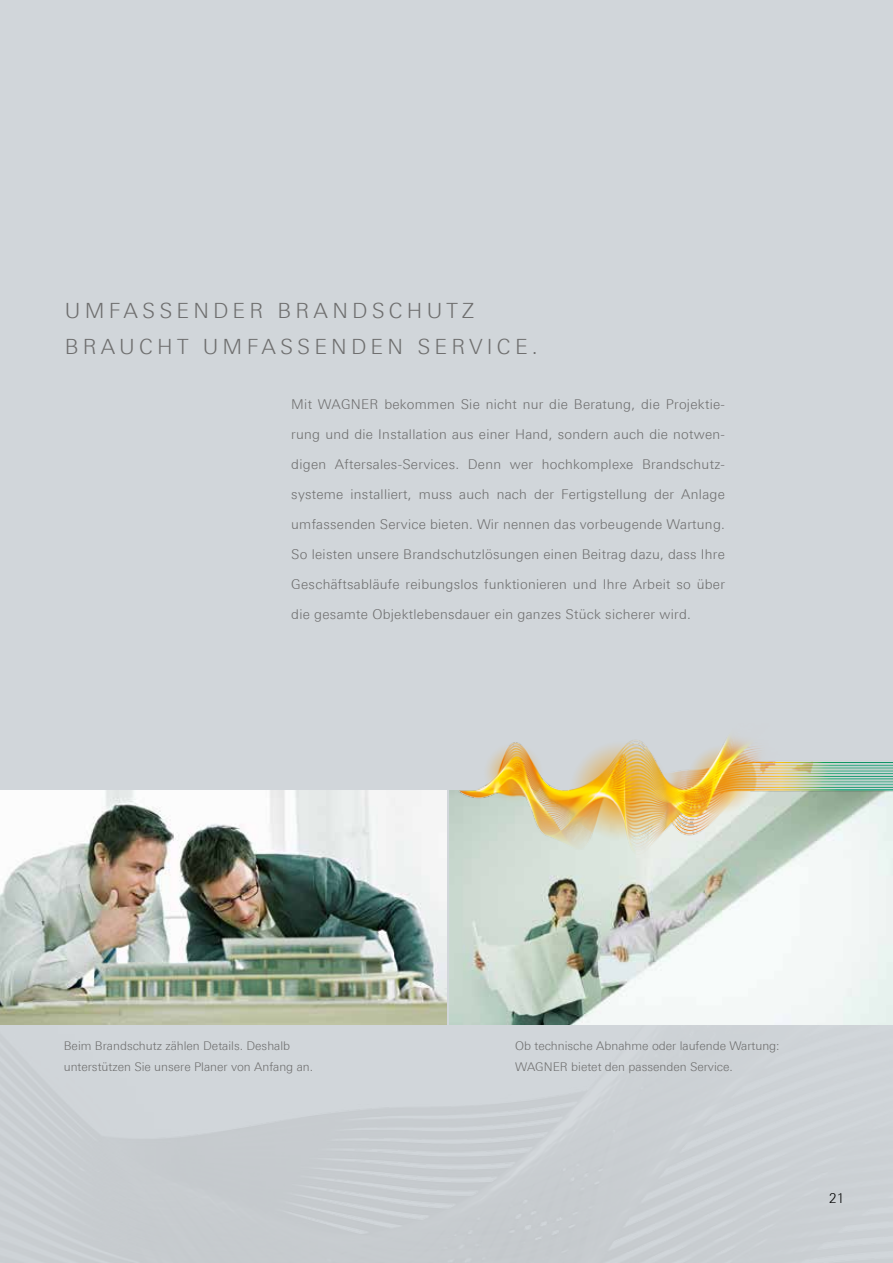
<style>
.page{position:relative;width:893px;height:1263px;background:#d1d6da}
.page>*{position:absolute;margin:0;border:0;box-sizing:border-box;transform-origin:0 0}
.t1{font:300 21px/36px "LT Univers Basic";letter-spacing:.2em;color:#6e6e6e}
.t2{font:300 13.5px "LT Univers Basic";letter-spacing:.02em;color:#6e6e6e}
.t3{font:300 13.5px "LT Univers Basic";color:#000}
.t4{font:300 12px/21px "LT Univers Basic";color:#6e6e6e}
</style>
<div class="page">
<img style="left:9px;top:889px;width:738px;height:374px">
<img style="left:0;top:791px;width:446px;height:234px">
<img style="left:449px;top:883px;width:444px;height:142px">
<img style="left:435px;top:735px;width:458px;height:148px">
<h1 class="t1" style="left:65px;top:292px;width:474px">UMFASSENDER BRANDSCHUTZ<br>BRAUCHT UMFASSENDEN SERVICE.</h1>
<p class="t2" style="left:291px;top:396px;width:435px">Mit WAGNER bekommen Sie nicht nur die Beratung, die Projektie-</p>
<p class="t2" style="left:291px;top:426px;width:435px">rung und die Installation aus einer Hand, sondern auch die notwen-</p>
<p class="t2" style="left:291px;top:456px;width:435px">digen Aftersales-Services. Denn wer hochkomplexe Brandschutz-</p>
<p class="t2" style="left:291px;top:486px;width:435px">systeme installiert, muss auch nach der Fertigstellung der Anlage</p>
<p class="t2" style="left:291px;top:516px;width:435px">umfassenden Service bieten. Wir nennen das vorbeugende Wartung.</p>
<p class="t2" style="left:291px;top:546px;width:435px">So leisten unsere Brandschutzlösungen einen Beitrag dazu, dass Ihre</p>
<p class="t2" style="left:291px;top:576px;width:435px">Geschäftsabläufe reibungslos funktionieren und Ihre Arbeit so über</p>
<p class="t2" style="left:291px;top:606px;width:401px">die gesamte Objektlebensdauer ein ganzes Stück sicherer wird.</p>
<p class="t4" style="left:64px;top:1035px;width:251px">Beim Brandschutz zählen Details. Deshalb unterstützen Sie unsere Planer von Anfang an.</p>
<p class="t4" style="left:515px;top:1035px;width:266px">Ob technische Abnahme oder laufende Wartung:<br>WAGNER bietet den passenden Service.</p>
<p class="t3" style="left:829px;top:1191px;width:17px">21</p>
</div>
